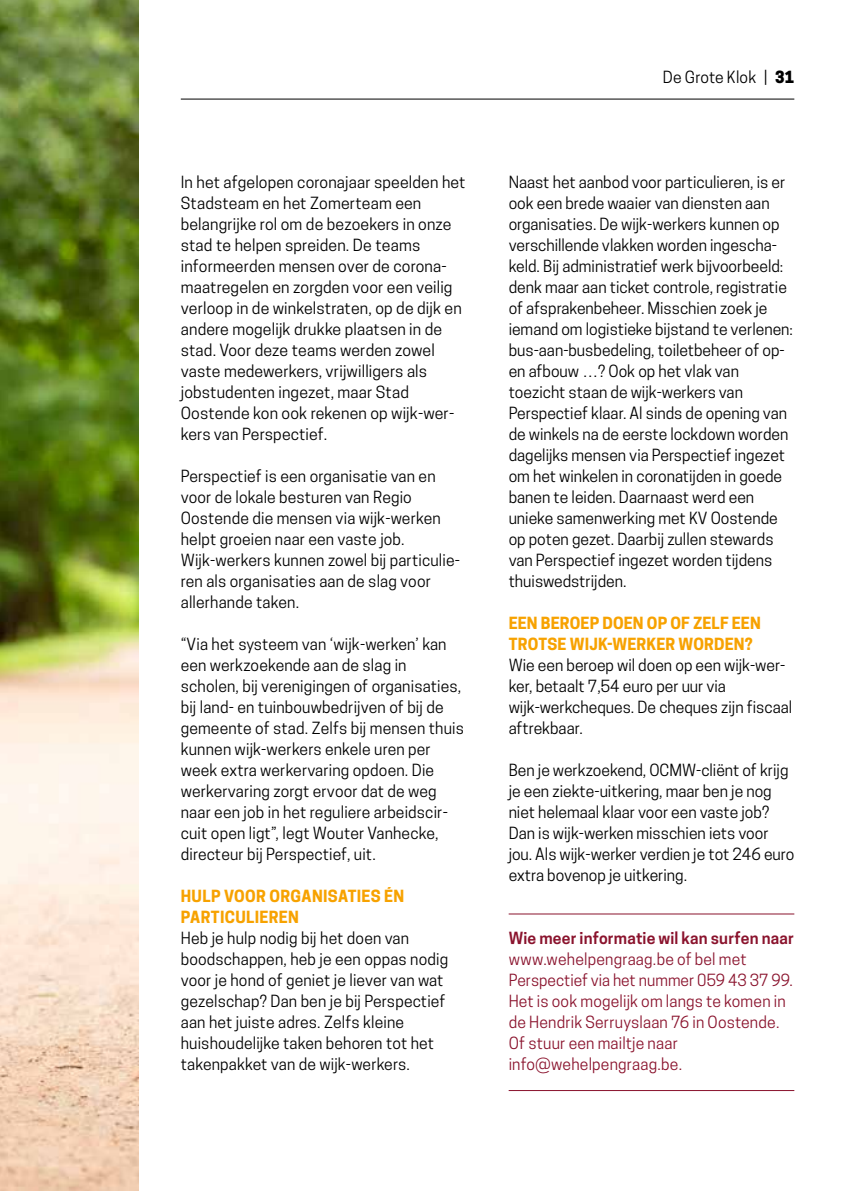
<style>
.page{position:relative;width:844px;height:1191px;background:#fff}
.page>*{position:absolute;margin:0;border:0;box-sizing:border-box;transform-origin:0 0}
.t1{font:15.75px/21px "Cooper Hewitt";color:#000}
.t2{font:15.75px/21px "Cooper Hewitt";letter-spacing:.01em;color:#8a132d}
.t3{font:700 15.75px/21px "Cooper Hewitt";letter-spacing:.015em;color:#f7a200}
.t4{font:600 15.75px "Cooper Hewitt";letter-spacing:.01em;color:#8a132d}
.s1{font-weight:800}
</style>
<div class="page">
<hr style="left:181px;top:99px;width:613px;height:1px;background:#000">
<img style="left:0;top:0;width:138px;height:1191px">
<hr style="left:508px;top:913px;width:286px;height:1px;background:#8a132d">
<hr style="left:508px;top:1090px;width:286px;height:1px;background:#8a132d">
<p class="t1" style="left:181px;top:171px;width:286px">In het afgelopen coronajaar speelden het Stadsteam en het Zomerteam een belangrijke rol om de bezoekers in onze stad te helpen spreiden. De teams informeerden mensen over de corona&shy;maatregelen en zorgden voor een veilig verloop in de winkelstraten, op de dijk en andere mogelijk drukke plaatsen in de stad. Voor deze teams werden zowel vaste medewerkers, vrijwilligers als jobstudenten ingezet, maar Stad Oostende kon ook rekenen op wijk-wer&shy;kers van Perspectief.</p>
<p class="t1" style="left:181px;top:465px;width:280px">Perspectief is een organisatie van en voor de lokale besturen van Regio Oostende die mensen via wijk-werken helpt groeien naar een vaste job.<br>Wijk-werkers kunnen zowel bij particulie&shy;ren als organisaties aan de slag voor allerhande taken.</p>
<p class="t1" style="left:181px;top:633px;width:284px">“Via het systeem van ‘wijk-werken’ kan een werkzoekende aan de slag in scholen, bij verenigingen of organisaties, bij land- en tuinbouwbedrijven of bij de gemeente of stad. Zelfs bij mensen thuis kunnen wijk-werkers enkele uren per week extra werkervaring opdoen. Die werkervaring zorgt ervoor dat de weg naar een job in het reguliere arbeidscir&shy;cuit open ligt”, legt Wouter Vanhecke, directeur bij Perspectief, uit.</p>
<p class="t3" style="left:181px;top:885px;width:225px">HULP VOOR ORGANISATIES ÉN<br>PARTICULIEREN</p>
<p class="t1" style="left:181px;top:927px;width:269px">Heb je hulp nodig bij het doen van boodschappen, heb je een oppas nodig voor je hond of geniet je liever van wat gezelschap? Dan ben je bij Perspectief aan het juiste adres. Zelfs kleine huishoudelijke taken behoren tot het takenpakket van de wijk-werkers.</p>
<p class="t1" style="left:662px;top:66px;width:133px">De Grote Klok | <span class="s1">31</span></p>
<p class="t1" style="left:508px;top:171px;width:286px">Naast het aanbod voor particulieren, is er ook een brede waaier van diensten aan organisaties. De wijk-werkers kunnen op verschillende vlakken worden ingescha&shy;keld. Bij administratief werk bijvoorbeeld: denk maar aan ticket controle, registratie of afsprakenbeheer. Misschien zoek je iemand om logistieke bijstand te verlenen: bus-aan-busbedeling, toiletbeheer of op&shy;en afbouw …? Ook op het vlak van toezicht staan de wijk-werkers van Perspectief klaar. Al sinds de opening van de winkels na de eerste lockdown worden dagelijks mensen via Perspectief ingezet om het winkelen in coronatijden in goede banen te leiden. Daarnaast werd een unieke samenwerking met KV Oostende op poten gezet. Daarbij zullen stewards van Perspectief ingezet worden tijdens thuiswedstrijden.</p>
<p class="t3" style="left:508px;top:612px;width:253px">EEN BEROEP DOEN OP OF ZELF EEN<br>TROTSE WIJK-WERKER WORDEN?</p>
<p class="t1" style="left:508px;top:654px;width:285px">Wie een beroep wil doen op een wijk-wer&shy;ker, betaalt 7,54 euro per uur via wijk-werkcheques. De cheques zijn fiscaal aftrekbaar.</p>
<p class="t1" style="left:508px;top:759px;width:287px">Ben je werkzoekend, OCMW-cliënt of krijg je een ziekte-uitkering, maar ben je nog niet helemaal klaar voor een vaste job?<br>Dan is wijk-werken misschien iets voor jou. Als wijk-werker verdien je tot 246 euro extra bovenop je uitkering.</p>
<p class="t4" style="left:508px;top:928px;width:286px">Wie meer informatie wil kan surfen naar</p>
<p class="t2" style="left:508px;top:948px;width:285px">www.wehelpengraag.be of bel met Perspectief via het nummer 059 43 37 99.<br>Het is ook mogelijk om langs te komen in de Hendrik Serruyslaan 76 in Oostende.<br>Of stuur een mailtje naar info@wehelpengraag.be.</p>
</div>
